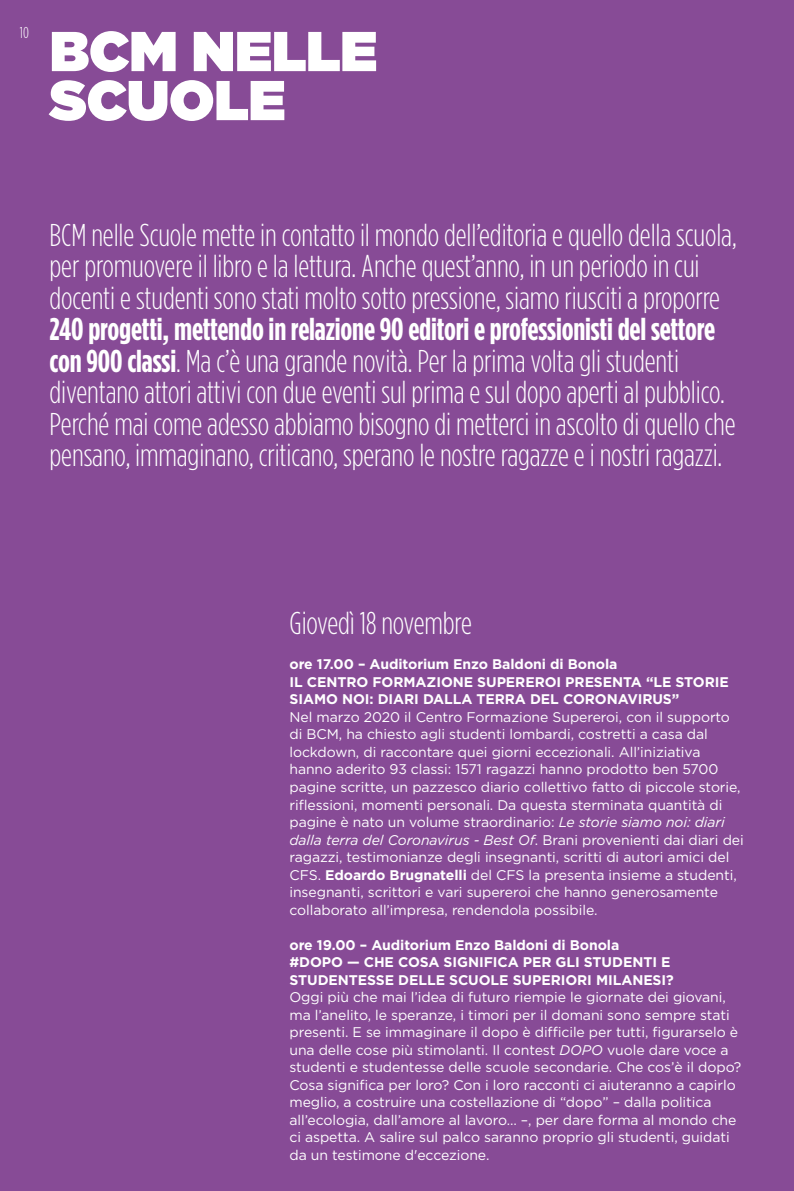
<style>
.page{position:relative;width:794px;height:1191px;background:#874b96}
.page>*{position:absolute;margin:0;border:0;box-sizing:border-box;transform-origin:0 0}
.t1{font:900 56px/49px "Gotham";letter-spacing:-.005em;color:#fff}
.t2{font:300 31.5px/31.5px "Gotham Condensed";letter-spacing:-.005em;color:#fff}
.t3{font:300 15.75px "Gotham Condensed";color:#fff}
.t4{font:14px/17.5px "Gotham";letter-spacing:-.005em;color:#fff}
.t5{font:700 14px/17.5px "Gotham";letter-spacing:-.005em;color:#fff}
.s1{font-weight:700}
.s2{font-style:italic}
</style>
<div class="page">
<p class="t3" style="left:20px;top:24px;width:11px">10</p>
<h1 class="t1" style="left:50px;top:25px;width:329px">BCM NELLE<br>SCUOLE</h1>
<h2 class="t2" style="left:50px;top:219px;width:688px">BCM nelle Scuole mette in contatto il mondo dell’editoria e quello della scuola, per promuovere il libro e la lettura. Anche quest’anno, in un periodo in cui docenti e studenti sono stati molto sotto pressione, siamo riusciti a proporre</h2>
<p class="t2" style="left:50px;top:313px;width:687px"><span class="s1">240 progetti, mettendo in relazione 90 editori e professionisti del settore con 900 classi</span>. Ma c’è una grande novità. Per la prima volta gli studenti diventano attori attivi con due eventi sul prima e sul dopo aperti al pubblico.<br>Perché mai come adesso abbiamo bisogno di metterci in ascolto di quello che pensano, immaginano, criticano, sperano le nostre ragazze e i nostri ragazzi.</p>
<h2 class="t2" style="left:289px;top:607px;width:184px">Giovedì 18 novembre</h2>
<p class="t5" style="left:289px;top:655px;width:441px">ore 17.00 – Auditorium Enzo Baldoni di Bonola<br>IL CENTRO FORMAZIONE SUPEREROI PRESENTA “LE STORIE<br>SIAMO NOI: DIARI DALLA TERRA DEL CORONAVIRUS”</p>
<p class="t4" style="left:289px;top:708px;width:456px">Nel marzo 2020 il Centro Formazione Supereroi, con il supporto di BCM, ha chiesto agli studenti lombardi, costretti a casa dal lockdown, di raccontare quei giorni eccezionali. All’iniziativa hanno aderito 93 classi: 1571 ragazzi hanno prodotto ben 5700 pagine scritte, un pazzesco diario collettivo fatto di piccole storie, riflessioni, momenti personali. Da questa sterminata quantità di pagine è nato un volume straordinario: <span class="s2">Le storie siamo noi: diari dalla terra del Coronavirus - Best Of</span>. Brani provenienti dai diari dei ragazzi, testimonianze degli insegnanti, scritti di autori amici del CFS. <span class="s1">Edoardo Brugnatelli</span> del CFS la presenta insieme a studenti, insegnanti, scrittori e vari supereroi che hanno generosamente collaborato all’impresa, rendendola possibile.</p>
<p class="t5" style="left:289px;top:935px;width:386px">ore 19.00 – Auditorium Enzo Baldoni di Bonola #DOPO — CHE COSA SIGNIFICA PER GLI STUDENTI E<br>STUDENTESSE DELLE SCUOLE SUPERIORI MILANESI?</p>
<p class="t4" style="left:289px;top:988px;width:453px">Oggi più che mai l’idea di futuro riempie le giornate dei giovani, ma l’anelito, le speranze, i timori per il domani sono sempre stati presenti. E se immaginare il dopo è difficile per tutti, figurarselo è una delle cose più stimolanti. Il contest <span class="s2">DOPO</span> vuole dare voce a studenti e studentesse delle scuole secondarie. Che cos’è il dopo?<br>Cosa significa per loro? Con i loro racconti ci aiuteranno a capirlo meglio, a costruire una costellazione di “dopo” – dalla politica all’ecologia, dall’amore al lavoro… –, per dare forma al mondo che ci aspetta. A salire sul palco saranno proprio gli studenti, guidati da un testimone d'eccezione.</p>
</div>
